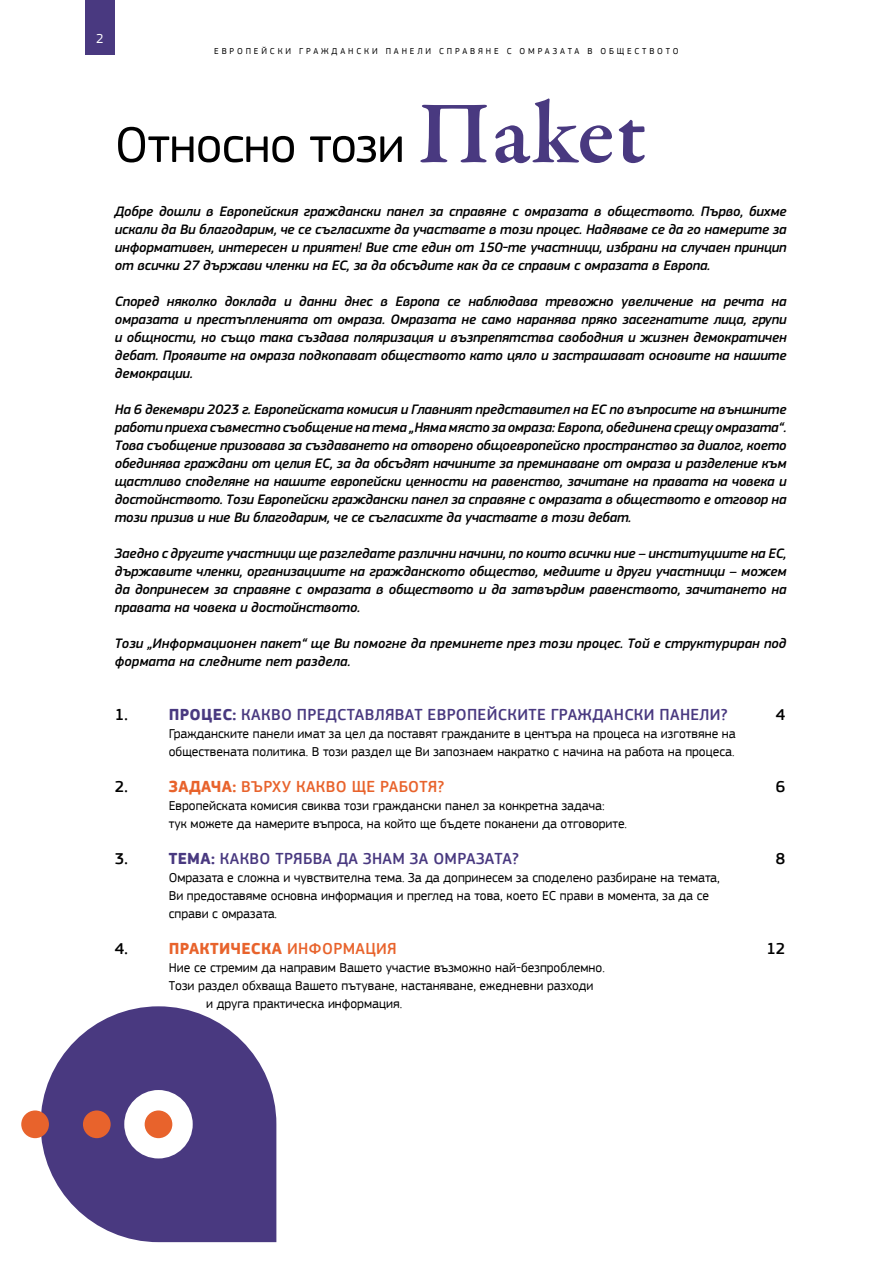
<style>
.page{position:relative;width:893px;height:1263px;background:#fff}
.page>*{position:absolute;margin:0;border:0;box-sizing:border-box;transform-origin:0 0}
.t1{font:52.5px "EC Square Sans Pro";letter-spacing:-.01em;color:#000}
.t2{font:500 16.5px "EC Square Sans Pro";letter-spacing:.02em;color:#493980}
.t3{font:500 16.5px "EC Square Sans Pro";letter-spacing:.02em;color:#e8632c}
.t4{font:700 16.5px "EC Square Sans Pro";letter-spacing:.02em;color:#e8632c}
.t5{font:500 16.5px "EC Square Sans Pro";color:#000}
.t6{font:italic 500 14.25px/18px "EC Square Sans Pro";letter-spacing:-.01em;color:#000;text-align:justify}
.t7{font:13.5px/18px "EC Square Sans Pro";color:#000}
.t8{font:13.5px "EC Square Sans Pro";color:#fff}
.t9{font:9px "EC Square Sans Pro";letter-spacing:.32em;color:#000}
.s1{font-family:"Garamond Premr Pro";font-weight:600;font-size:90px;color:#493980}
.s2{font-weight:700}
.s3{font-weight:500}
</style>
<div class="page">
<div style="left:85px;top:0;width:30px;height:54px;background:#493980"></div>
<svg style="left:41px;top:1006px;width:235px;height:236px;fill:#493980"></svg>
<div style="left:21px;top:1110px;width:28px;height:28px;background:#e8632c;border-radius:50%"></div>
<div style="left:83px;top:1110px;width:28px;height:28px;background:#e8632c;border-radius:50%"></div>
<p class="t8" style="left:96px;top:30px;width:9px">2</p>
<p class="t9" style="left:214px;top:46px;width:466px">ЕВРОПЕЙСКИ ГРАЖДАНСКИ ПАНЕЛИ СПРАВЯНЕ С ОМРАЗАТА В ОБЩЕСТВОТО</p>
<h1 class="t1" style="left:115px;top:114px;width:533px">Относно този <span class="s1">Пaket</span></h1>
<p class="t6" style="left:115px;top:203px;width:673px">Добре дошли в Европейския граждански панел за справяне с омразата в обществото. Първо, бихме искали да Ви благодарим, че се съгласихте да участвате в този процес. Надяваме се да го намерите за информативен, интересен и приятен! Вие сте един от 150-те участници, избрани на случаен принцип от всички 27 държави членки на ЕС, за да обсъдите как да се справим с омразата в Европа.</p>
<p class="t6" style="left:115px;top:293px;width:673px">Според няколко доклада и данни днес в Европа се наблюдава тревожно увеличение на речта на омразата и престъпленията от омраза. Омразата не само наранява пряко засегнатите лица, групи и общности, но също така създава поляризация и възпрепятства свободния и жизнен демократичен дебат. Проявите на омраза подкопават обществото като цяло и застрашават основите на нашите демокрации.</p>
<p class="t6" style="left:115px;top:401px;width:673px">На 6 декември 2023 г. Европейската комисия и Главният представител на ЕС по въпросите на външните работи приеха съвместно съобщение на тема „Няма място за омраза: Европа, обединена срещу омразата“.<br>Това съобщение призовава за създаването на отворено общоевропейско пространство за диалог, което обединява граждани от целия ЕС, за да обсъдят начините за преминаване от омраза и разделение към щастливо споделяне на нашите европейски ценности на равенство, зачитане на правата на човека и достойнството. Този Европейски граждански панел за справяне с омразата в обществото е отговор на този призив и ние Ви благодарим, че се съгласихте да участвате в този дебат.</p>
<p class="t6" style="left:115px;top:545px;width:673px">Заедно с другите участници ще разгледате различни начини, по които всички ние – институциите на ЕС, държавите членки, организациите на гражданското общество, медиите и други участници – можем да допринесем за справяне с омразата в обществото и да затвърдим равенството, зачитането на правата на човека и достойнството.</p>
<p class="t6" style="left:115px;top:635px;width:673px">Този „Информационен пакет“ ще Ви помогне да преминете през този процес. Той е структуриран под формата на следните пет раздела.</p>
<p class="t5" style="left:115px;top:705px;width:15px">1.</p>
<p class="t2" style="left:169px;top:705px;width:560px"><span class="s2">ПРОЦЕС:</span> КАКВО ПРЕДСТАВЛЯВАТ ЕВРОПЕЙСКИТЕ ГРАЖДАНСКИ ПАНЕЛИ?</p>
<p class="t5" style="left:776px;top:705px;width:11px">4</p>
<p class="t7" style="left:169px;top:725px;width:568px">Гражданските панели имат за цел да поставят гражданите в центъра на процеса на изготвяне на обществената политика. В този раздел ще Ви запознаем накратко с начина на работа на процеса.</p>
<p class="t5" style="left:115px;top:777px;width:15px">2.</p>
<p class="t3" style="left:169px;top:777px;width:277px"><span class="s2">ЗАДАЧА:</span> ВЪРХУ КАКВО ЩЕ РАБОТЯ?</p>
<p class="t5" style="left:776px;top:777px;width:11px">6</p>
<p class="t7" style="left:169px;top:797px;width:460px">Европейската комисия свиква този граждански панел за конкретна задача:<br>тук можете да намерите въпроса, на който ще бъдете поканени да отговорите.</p>
<p class="t5" style="left:115px;top:849px;width:15px">3.</p>
<p class="t2" style="left:169px;top:849px;width:352px"><span class="s2">ТЕМА:</span> КАКВО ТРЯБВА ДА ЗНАМ ЗА ОМРАЗАТА?</p>
<p class="t5" style="left:776px;top:849px;width:11px">8</p>
<p class="t7" style="left:169px;top:869px;width:552px">Омразата е сложна и чувствителна тема. За да допринесем за споделено разбиране на темата,<br>Ви предоставяме основна информация и преглед на това, което ЕС прави в момента, за да се справи с омразата.</p>
<p class="t5" style="left:115px;top:939px;width:15px">4.</p>
<p class="t4" style="left:169px;top:939px;width:229px">ПРАКТИЧЕСКА <span class="s3">ИНФОРМАЦИЯ</span></p>
<p class="t5" style="left:766px;top:939px;width:20px">12</p>
<p class="t7" style="left:169px;top:959px;width:438px">Ние се стремим да направим Вашето участие възможно най-безпроблемно.</p>
<p class="t7" style="left:169px;top:977px;width:426px">Този раздел обхваща Вашето пътуване, настаняване, ежедневни разходи</p>
<p class="t7" style="left:206px;top:995px;width:197px">и друга практическа информация.</p>
</div>
